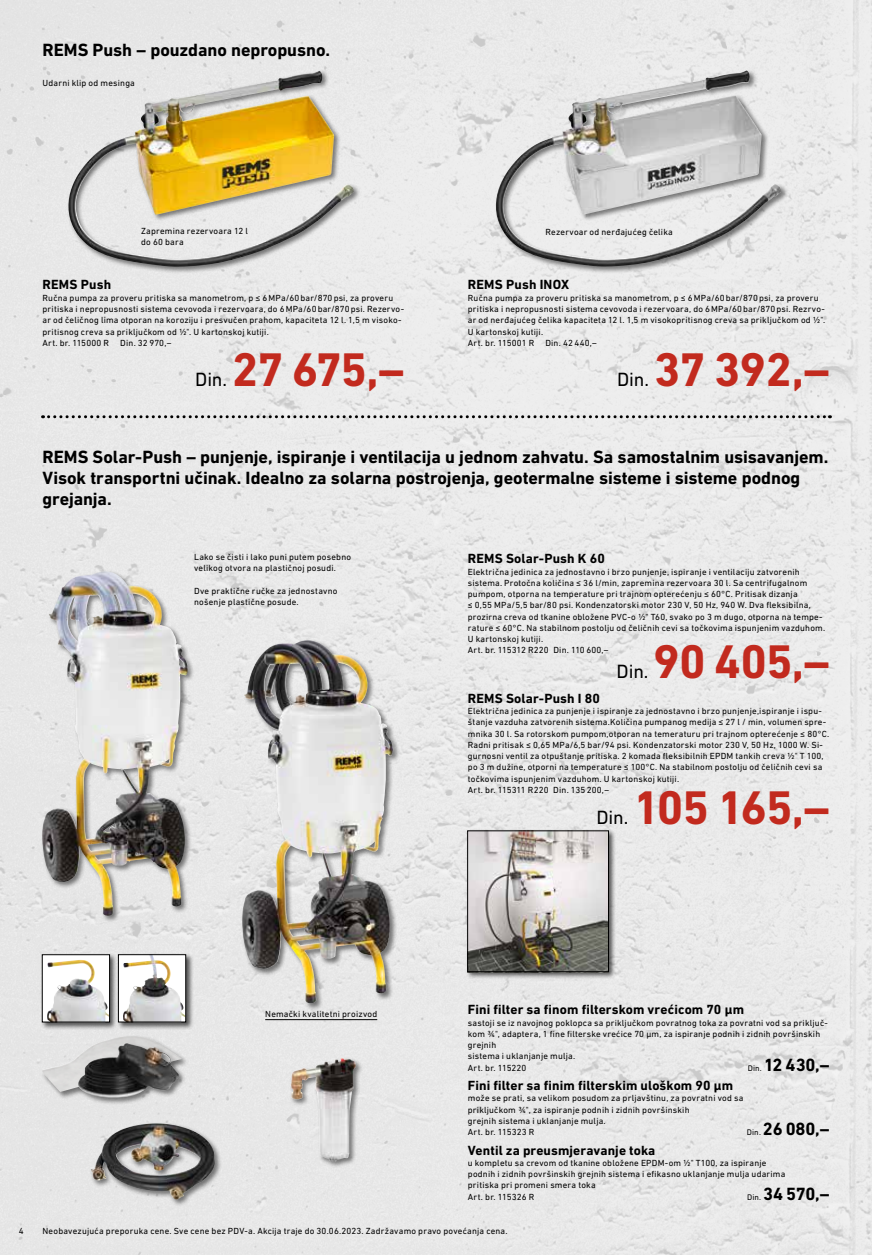
<style>
.page{position:relative;width:872px;height:1255px;background:#fff}
.page>*{position:absolute;margin:0;border:0;box-sizing:border-box;transform-origin:0 0}
.t1{font:700 48px "DIN Next W1 G";letter-spacing:-.02em;color:#c22a1e}
.t2{font:19.5px "DIN Next W1 G";letter-spacing:-.01em;color:#000}
.t3{font:700 18px/21px "DIN Next W1 G";letter-spacing:-.005em;color:#000}
.t4{font:700 13.5px "DIN Next W1 G";letter-spacing:.01em;color:#000}
.t5{font:9px/11.2px "DIN Next W1 G";letter-spacing:.02em;color:#000}
.s1{font-weight:400;font-size:8.25px}
</style>
<div class="page">
<div style="left:0;top:0;width:872px;height:1254px;background:#e9e9e9"></div>
<svg style="left:43px;top:415px;width:787px;height:3px;background:#969696"></svg>
<div style="left:465px;top:829px;width:151px;height:150px;background:#000;opacity:.65"></div>
<img style="left:469px;top:832px;width:138px;height:138px">
<div style="left:467px;top:830px;width:142px;height:142px;border:1px solid #000"></div>
<div style="left:41px;top:569px;width:154px;height:354px;background:#000;opacity:.5"></div>
<img style="left:42px;top:572px;width:71px;height:344px">
<div style="left:41px;top:1034px;width:148px;height:65px;background:#000;opacity:.5"></div>
<img style="left:42px;top:1035px;width:140px;height:56px">
<div style="left:77px;top:1041px;width:109px;height:64px;background:#000;opacity:.5"></div>
<img style="left:78px;top:1043px;width:101px;height:55px">
<div style="left:289px;top:1056px;width:74px;height:112px;background:#000;opacity:.5"></div>
<img style="left:290px;top:1058px;width:63px;height:103px">
<div style="left:40px;top:952px;width:77px;height:78px;background:#000;opacity:.65"></div>
<div style="left:42px;top:954px;width:68px;height:67px;background:#fff"></div>
<img style="left:47px;top:960px;width:58px;height:60px">
<div style="left:42px;top:954px;width:68px;height:68px;border:1px solid #000"></div>
<div style="left:116px;top:952px;width:77px;height:78px;background:#000;opacity:.65"></div>
<div style="left:118px;top:954px;width:68px;height:67px;background:#fff"></div>
<img style="left:123px;top:956px;width:58px;height:64px">
<div style="left:118px;top:954px;width:68px;height:68px;border:1px solid #000"></div>
<div style="left:241px;top:638px;width:159px;height:372px;background:#000;opacity:.5"></div>
<img style="left:242px;top:640px;width:114px;height:363px">
<div style="left:89px;top:1121px;width:133px;height:85px;background:#000;opacity:.5"></div>
<img style="left:91px;top:1123px;width:124px;height:76px">
<div style="left:67px;top:69px;width:294px;height:205px;background:#000;opacity:.5"></div>
<img style="left:68px;top:71px;width:286px;height:196px">
<div style="left:494px;top:69px;width:294px;height:205px;background:#000;opacity:.5"></div>
<img style="left:495px;top:71px;width:286px;height:195px">
<hr style="left:265px;top:1019px;width:112px;height:1px;background:#000">
<h3 class="t3" style="left:43px;top:39px;width:289px">REMS Push – pouzdano nepropusno.</h3>
<p class="t5" style="left:43px;top:77px;width:94px">Udarni klip od mesinga</p>
<p class="t5" style="left:141px;top:225px;width:108px">Zapremina rezervoara 12 l do 60 bara</p>
<p class="t5" style="left:545px;top:226px;width:129px">Rezervoar od nerđajućeg čelika</p>
<h3 class="t4" style="left:43px;top:277px;width:70px">REMS Push</h3>
<p class="t5" style="left:43px;top:292px;width:363px">Ručna pumpa za proveru pritiska sa manometrom, p ≤ 6MPa/60bar/870psi, za proveru pritiska i nepropusnosti sistema cevovoda i rezervoara, do 6MPa/60bar/870psi. Rezervo&shy;ar od čeličnog lima otporan na koroziju i presvučen prahom, kapaciteta 12 l. 1,5 m visoko&shy;pritisnog creva sa priključkom od ½". U kartonskoj kutiji.<br>Art. br. 115000 R Din. 32 970,–</p>
<h3 class="t4" style="left:468px;top:277px;width:103px">REMS Push INOX</h3>
<p class="t5" style="left:468px;top:292px;width:359px">Ručna pumpa za proveru pritiska sa manometrom, p ≤ 6MPa/60bar/870psi, za proveru pritiska i nepropusnosti sistema cevovoda i rezervoara, do 6MPa/60bar/870psi. Rezrvo&shy;ar od nerđajućeg čelika kapaciteta 12 l. 1,5 m visokopritisnog creva sa priključkom od ½".<br>U kartonskoj kutiji.<br>Art. br. 115001 R Din. 42 440,–</p>
<h2 class="t2" style="left:195px;top:368px;width:33px">Din.</h2>
<h1 class="t1" style="left:232px;top:341px;width:174px">27 675,–</h1>
<h2 class="t2" style="left:617px;top:367px;width:33px">Din.</h2>
<h1 class="t1" style="left:653px;top:341px;width:177px">37 392,–</h1>
<h3 class="t3" style="left:43px;top:446px;width:787px">REMS Solar-Push – punjenje, ispiranje i ventilacija u jednom zahvatu. Sa samostalnim usisavanjem.<br>Visok transportni učinak. Idealno za solarna postrojenja, geotermalne sisteme i sisteme podnog grejanja.</h3>
<p class="t5" style="left:194px;top:551px;width:158px">Lako se čisti i lako puni putem posebno velikog otvora na plastičnoj posudi.</p>
<p class="t5" style="left:194px;top:585px;width:145px">Dve praktične ručke za jednostavno nošenje plastične posude.</p>
<p class="t5" style="left:265px;top:1008px;width:113px">Nemački kvalitetni proizvod</p>
<h3 class="t4" style="left:468px;top:550px;width:138px">REMS Solar-Push K 60</h3>
<p class="t5" style="left:468px;top:565px;width:359px">Električna jedinica za jednostavno i brzo punjenje, ispiranje i ventilaciju zatvorenih sistema. Protočna količina ≤ 36 l/min, zapremina rezervoara 30 l. Sa centrifugalnom pumpom, otporna na temperature pri trajnom opterećenju ≤ 60°C. Pritisak dizanja<br>≤ 0,55 MPa/5,5 bar/80 psi. Kondenzatorski motor 230 V, 50 Hz, 940 W. Dva fleksibilna, prozirna creva od tkanine obložene PVC-o ½" T60, svako po 3 m dugo, otporna na tempe&shy;rature ≤ 60°C. Na stabilnom postolju od čeličnih cevi sa točkovima ispunjenim vazduhom.<br>U kartonskoj kutiji.<br>Art. br. 115312 R220 Din. 110 600,–</p>
<h3 class="t4" style="left:468px;top:690px;width:133px">REMS Solar-Push I 80</h3>
<p class="t5" style="left:468px;top:705px;width:363px">Električna jedinica za punjenje i ispiranje za jednostavno i brzo punjenje,ispiranje i ispu&shy;štanje vazduha zatvorenih sistema.Količina pumpanog medija ≤ 27 l / min, volumen spre&shy;mnika 30 l. Sa rotorskom pumpom,otporan na temeraturu pri trajnom opterećenje ≤ 80°C.<br>Radni pritisak ≤ 0,65 MPa/6,5 bar/94 psi. Kondenzatorski motor 230 V, 50 Hz, 1000 W. Si&shy;gurnosni ventil za otpuštanje pritiska. 2 komada fleksibilnih EPDM tankih creva ½" T 100, po 3 m dužine, otporni na temperature ≤ 100°C. Na stabilnom postolju od čeličnih cevi sa točkovima ispunjenim vazduhom. U kartonskoj kutiji.<br>Art. br. 115311 R220 Din. 135 200,–</p>
<h1 class="t1" style="left:653px;top:633px;width:178px">90 405,–</h1>
<h2 class="t2" style="left:616px;top:659px;width:33px">Din.</h2>
<h1 class="t1" style="left:633px;top:779px;width:198px">105 165,–</h1>
<h2 class="t2" style="left:596px;top:806px;width:33px">Din.</h2>
<h3 class="t4" style="left:468px;top:1001px;width:278px">Fini filter sa finom filterskom vrećicom 70 μm</h3>
<p class="t5" style="left:468px;top:1016px;width:361px">sastoji se iz navojnog poklopca sa priključkom povratnog toka za povratni vod sa priključ&shy;kom ¾", adaptera, 1 fine filterske vrećice 70 µm, za ispiranje podnih i zidnih površinskih grejnih<br>sistema i uklanjanje mulja.<br>Art. br. 115220</p>
<h3 class="t3" style="left:747px;top:1053px;width:83px"><span class="s1">Din.</span> 12 430,–</h3>
<h3 class="t4" style="left:468px;top:1077px;width:267px">Fini filter sa finim filterskim uloškom 90 μm</h3>
<p class="t5" style="left:468px;top:1092px;width:277px">može se prati, sa velikom posudom za prljavštinu, za povratni vod sa priključkom ¾", za ispiranje podnih i zidnih površinskih<br>grejnih sistema i uklanjanje mulja.<br>Art. br. 115323 R</p>
<h3 class="t3" style="left:746px;top:1118px;width:84px"><span class="s1">Din.</span> 26 080,–</h3>
<h3 class="t4" style="left:468px;top:1142px;width:189px">Ventil za preusmjeravanje toka</h3>
<p class="t5" style="left:468px;top:1157px;width:319px">u kompletu sa crevom od tkanine obložene EPDM-om ½" T100, za ispiranje podnih i zidnih površinskih grejnih sistema i efikasno uklanjanje mulja udarima pritiska pri promeni smera toka<br>Art. br. 115326 R</p>
<h3 class="t3" style="left:747px;top:1182px;width:84px"><span class="s1">Din.</span> 34 570,–</h3>
<p class="t5" style="left:19px;top:1224px;width:6px">4</p>
<p class="t5" style="left:43px;top:1224px;width:466px">Neobavezujuća preporuka cene. Sve cene bez PDV-a. Akcija traje do 30.06.2023. Zadržavamo pravo povećanja cena.</p>
</div>
